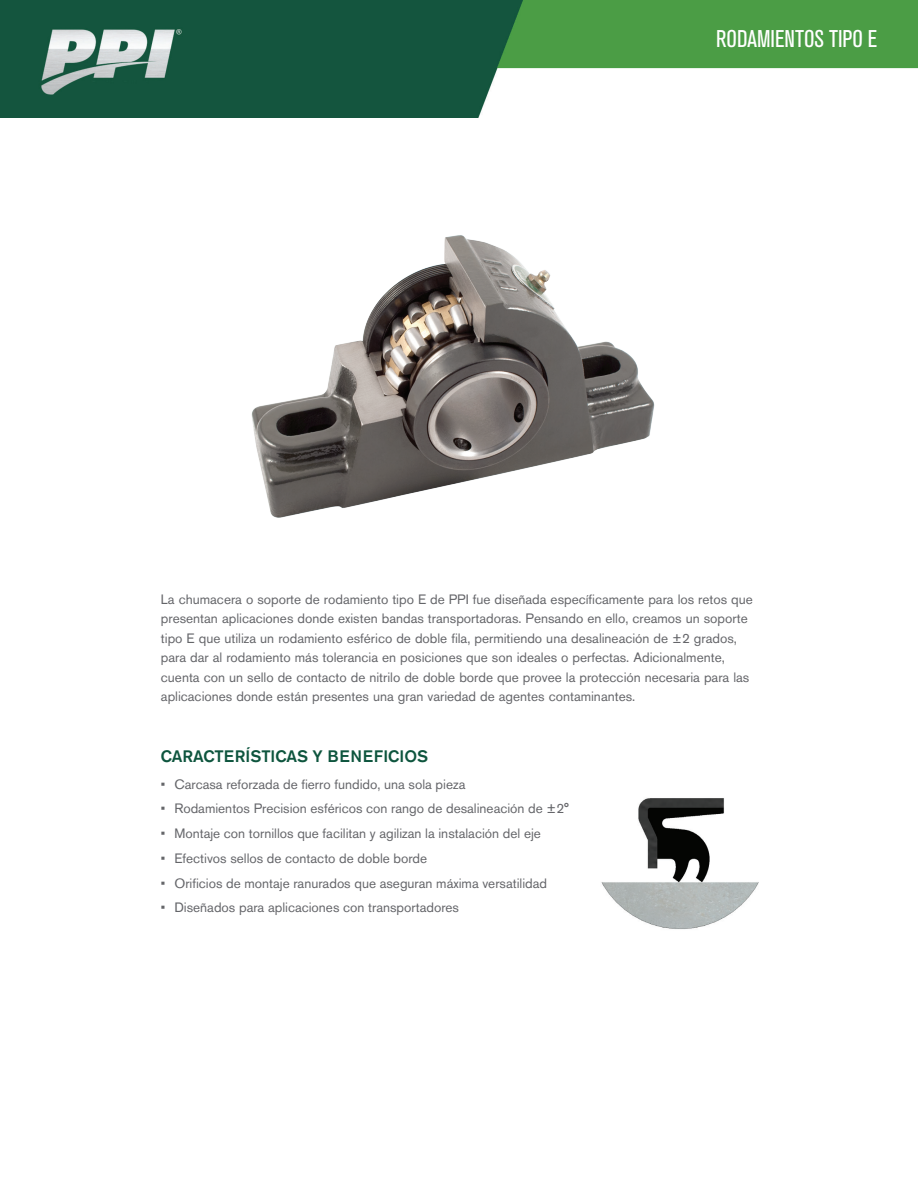
<style>
.page{position:relative;width:918px;height:1188px;background:#fff}
.page>*{position:absolute;margin:0;border:0;box-sizing:border-box;transform-origin:0 0}
.t1{font:condensed 24px "Akzidenz Grotesk BQ";color:#fff}
.t2{font:500 16.5px "Akzidenz Grotesk BE";color:#0e553e}
.t3{font:13.5px/19.5px "Akzidenz Grotesk BQ";color:#646569}
</style>
<div class="page">
<img style="left:0;top:0;width:918px;height:117px">
<img style="left:601px;top:798px;width:158px;height:131px">
<img style="left:251px;top:235px;width:404px;height:283px">
<h1 class="t1" style="left:716px;top:25px;width:163px">RODAMIENTOS TIPO E</h1>
<p class="t3" style="left:161px;top:589px;width:594px">La chumacera o soporte de rodamiento tipo E de PPI fue diseñada específicamente para los retos que presentan aplicaciones donde existen bandas transportadoras. Pensando en ello, creamos un soporte tipo E que utiliza un rodamiento esférico de doble fila, permitiendo una desalineación de ±2 grados, para dar al rodamiento más tolerancia en posiciones que son ideales o perfectas. Adicionalmente, cuenta con un sello de contacto de nitrilo de doble borde que provee la protección necesaria para las aplicaciones donde están presentes una gran variedad de agentes contaminantes.</p>
<p class="t2" style="left:161px;top:746px;width:269px">CARACTERÍSTICAS Y BENEFICIOS</p>
<p class="t3" style="left:161px;top:774px;width:306px">• Carcasa reforzada de fierro fundido, una sola pieza</p>
<p class="t3" style="left:161px;top:799px;width:410px">• Rodamientos Precision esféricos con rango de desalineación de ±2°</p>
<p class="t3" style="left:161px;top:824px;width:381px">• Montaje con tornillos que facilitan y agilizan la instalación del eje</p>
<p class="t3" style="left:161px;top:848px;width:268px">• Efectivos sellos de contacto de doble borde</p>
<p class="t3" style="left:161px;top:873px;width:388px">• Orificios de montaje ranurados que aseguran máxima versatilidad</p>
<p class="t3" style="left:161px;top:898px;width:300px">• Diseñados para aplicaciones con transportadores</p>
</div>
